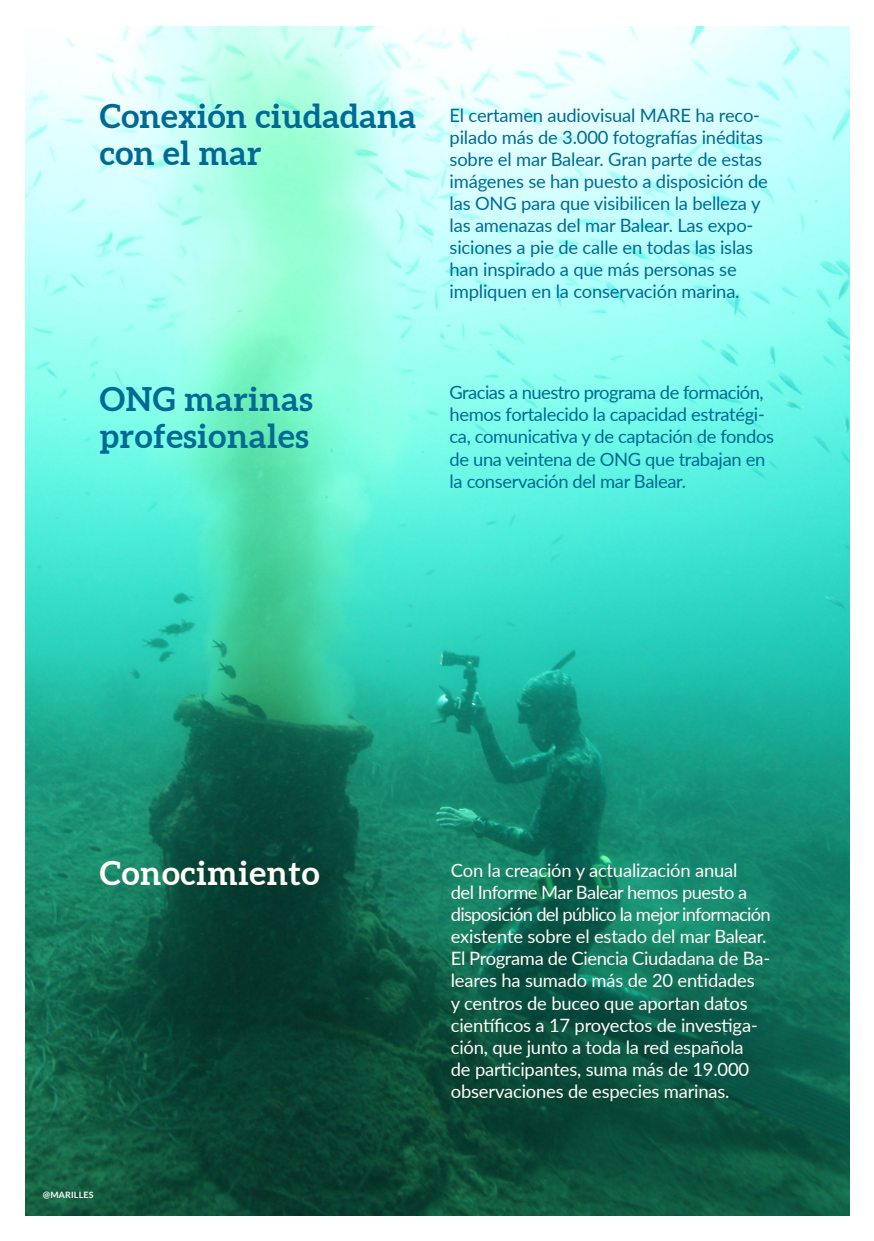
<style>
.page{position:relative;width:874px;height:1241px;background:#fff}
.page>*{position:absolute;margin:0;border:0;box-sizing:border-box;transform-origin:0 0}
.t1{font:700 33.25px "Aleo";letter-spacing:.015em;color:#006a95}
.t2{font:700 33.25px "Aleo";letter-spacing:.02em;color:#fffbf6}
.Body{font:18.38px/22.1px "Lato";letter-spacing:-.01em;color:#006a95}
.Body-2{font:18.38px/22.1px "Lato";letter-spacing:-.01em;color:#fffbf6}
.Pie_de_foto{font:700 8.75px "Lato";letter-spacing:.03em;color:#fffbf6}
</style>
<div class="page">
<img style="left:25px;top:27px;width:823px;height:1188px">
<h3 class="t1" style="left:100px;top:96px;width:317px">Conexión ciudadana</h3>
<h3 class="t1" style="left:100px;top:132px;width:163px">con el mar</h3>
<h3 class="t1" style="left:100px;top:379px;width:214px">ONG marinas</h3>
<h3 class="t1" style="left:100px;top:415px;width:210px">profesionales</h3>
<p class="Body" style="left:449px;top:103px;width:320px">El certamen audiovisual MARE ha reco&shy;pilado más de 3.000 fotografías inéditas sobre el mar Balear. Gran parte de estas imágenes se han puesto a disposición de las ONG para que visibilicen la belleza y las amenazas del mar Balear. Las expo&shy;siciones a pie de calle en todas las islas han inspirado a que más personas se impliquen en la conservación marina.</p>
<p class="Body" style="left:449px;top:381px;width:326px">Gracias a nuestro programa de formación, hemos fortalecido la capacidad estratégi&shy;ca, comunicativa y de captación de fondos de una veintena de ONG que trabajan en la conservación del mar Balear.</p>
<h3 class="t2" style="left:100px;top:852px;width:221px">Conocimiento</h3>
<p class="Body-2" style="left:450px;top:858px;width:321px">Con la creación y actualización anual<br>del Informe Mar Balear hemos puesto a disposición del público la mejor información existente sobre el estado del mar Balear.<br>El Programa de Ciencia Ciudadana de Ba&shy;leares ha sumado más de 20 entidades<br>y centros de buceo que aportan datos científicos a 17 proyectos de investiga&shy;ción, que junto a toda la red española<br>de participantes, suma más de 19.000 observaciones de especies marinas.</p>
<p class="Pie_de_foto" style="left:43px;top:1188px;width:52px">@MARILLES</p>
</div>
